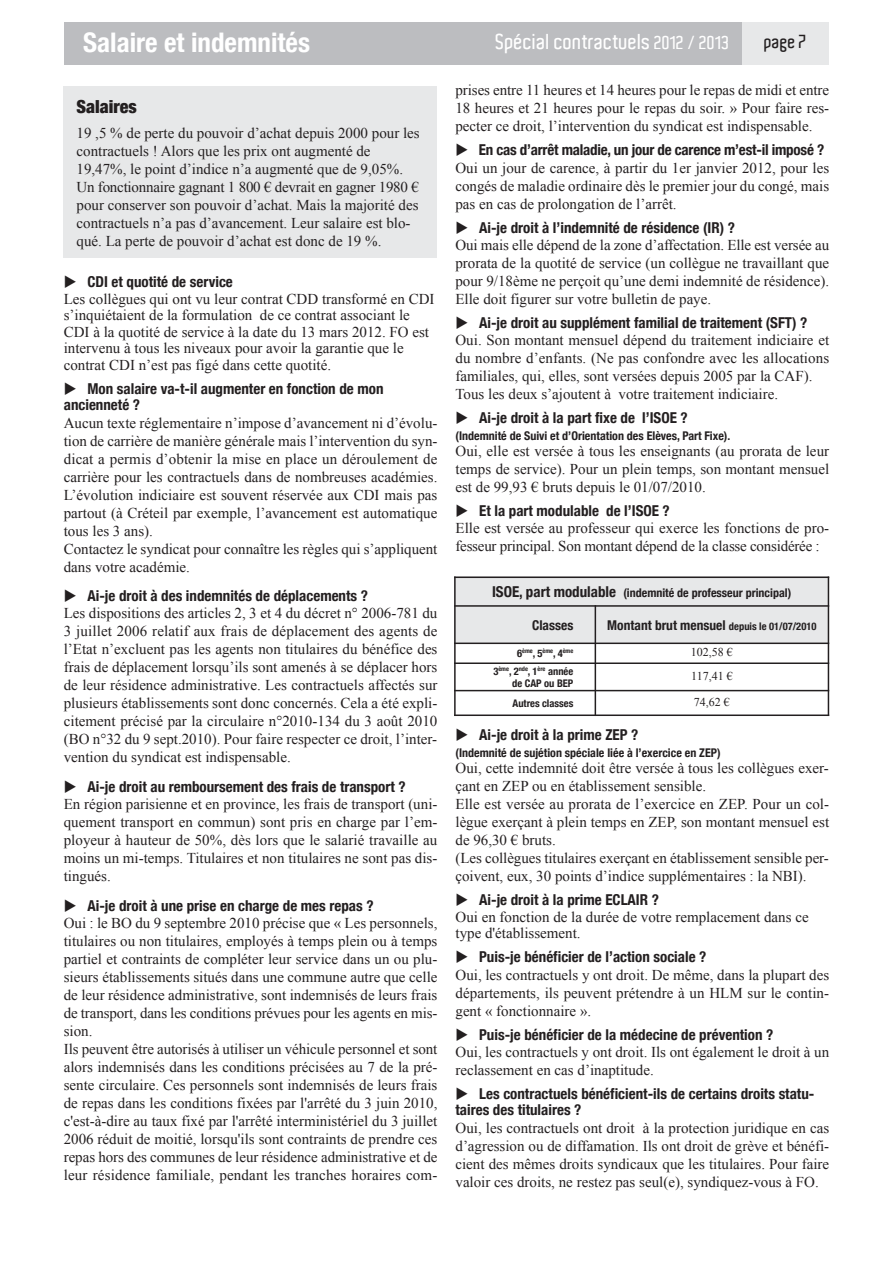
<style>
.page{position:relative;width:893px;height:1263px;background:#fff}
.page>*{position:absolute;margin:0;border:0;box-sizing:border-box;transform-origin:0 0}
.t1{font:700 condensed 27px "Helvetica Neue";color:#fff}
.t2{font:600 21px "Aldo";color:#fff}
.t3{font:900 condensed 18px "Helvetica Neue";color:#231f20}
.t4{font:600 18px "Aldo";color:#231f20}
.t5{font:15px/18px "Times New Roman";color:#231f20}
.t6{font:700 condensed 15px/16.5px "Helvetica Neue";color:#231f20}
.t7{font:700 condensed 13.5px "Helvetica Neue";color:#231f20}
.t8{font:700 condensed 12px "Helvetica Neue";color:#231f20}
.t9{font:12px "Times New Roman";color:#231f20}
.t10{font:700 condensed 10.5px/12px "Helvetica Neue";color:#231f20;text-align:right}
.t11{font:700 condensed 6.3px "Helvetica Neue";color:#231f20}
.s1{font-size:18px}
.s2{font-size:15px}
.s3{font-size:10.5px}
</style>
<div class="page">
<div style="left:64px;top:22px;width:678px;height:43px;background:#bcbdc0"></div>
<div style="left:742px;top:22px;width:87px;height:43px;background:#e7e8e9"></div>
<div style="left:454px;top:576px;width:374px;height:30px;background:#e7e8e9"></div>
<div style="left:454px;top:606px;width:141px;height:37px;background:#e7e8e9"></div>
<div style="left:595px;top:606px;width:234px;height:37px;background:#e7e8e9"></div>
<hr style="left:454px;top:576px;width:2px;height:140px;background:#231f20">
<hr style="left:595px;top:605px;width:1px;height:111px;background:#231f20">
<hr style="left:828px;top:576px;width:1px;height:140px;background:#231f20">
<hr style="left:454px;top:576px;width:375px;height:2px;background:#231f20">
<hr style="left:454px;top:605px;width:375px;height:2px;background:#231f20">
<hr style="left:454px;top:642px;width:375px;height:2px;background:#231f20">
<hr style="left:454px;top:662px;width:375px;height:2px;background:#231f20">
<hr style="left:454px;top:690px;width:375px;height:1px;background:#231f20">
<hr style="left:454px;top:714px;width:375px;height:2px;background:#231f20">
<div style="left:64px;top:87px;width:373px;height:171px;background:#e7e8e9"></div>
<h1 class="t1" style="left:83px;top:26px;width:228px">Salaire et indemnités</h1>
<h2 class="t2" style="left:496px;top:31px;width:235px">Spécial contractuels <span class="s1">2012 / 2013</span></h2>
<p class="t4" style="left:764px;top:33px;width:44px">page 7</p>
<p class="t3" style="left:77px;top:95px;width:62px">Salaires</p>
<p class="t5" style="left:77px;top:124px;width:345px">19 ,5 % de perte du pouvoir d’achat depuis 2000 pour les contractuels ! Alors que les prix ont augmenté de 19,47%, le point d’indice n’a augmenté que de 9,05%.<br>Un fonctionnaire gagnant 1 800 € devrait en gagner 1980 € pour conserver son pouvoir d’achat. Mais la majorité des contractuels n’a pas d’avancement. Leur salaire est blo&shy;qué. La perte de pouvoir d’achat est donc de 19 %.</p>
<p class="t6" style="left:64px;top:273px;width:171px">◆ CDI et quotité de service</p>
<p class="t5" style="left:64px;top:290px;width:372px;line-height:16.5px">Les collègues qui ont vu leur contrat CDD transformé en CDI s’inquiétaient de la formulation de ce contrat associant le CDI à la quotité de service à la date du 13 mars 2012. FO est intervenu à tous les niveaux pour avoir la garantie que le contrat CDI n’est pas figé dans cette quotité.</p>
<p class="t6" style="left:64px;top:380px;width:321px">◆ Mon salaire va-t-il augmenter en fonction de mon ancienneté ?</p>
<p class="t5" style="left:64px;top:413px;width:375px">Aucun texte réglementaire n’impose d’avancement ni d’évolu&shy;tion de carrière de manière générale mais l’intervention du syn&shy;dicat a permis d’obtenir la mise en place un déroulement de carrière pour les contractuels dans de nombreuses académies.<br>L’évolution indiciaire est souvent réservée aux CDI mais pas partout (à Créteil par exemple, l’avancement est automatique tous les 3 ans).<br>Contactez le syndicat pour connaître les règles qui s’appliquent dans votre académie.</p>
<p class="t6" style="left:64px;top:587px;width:306px">◆ Ai-je droit à des indemnités de déplacements ?</p>
<p class="t5" style="left:64px;top:604px;width:375px;text-align:justify">Les dispositions des articles 2, 3 et 4 du décret n° 2006-781 du 3 juillet 2006 relatif aux frais de déplacement des agents de l’Etat n’excluent pas les agents non titulaires du bénéfice des frais de déplacement lorsqu’ils sont amenés à se déplacer hors de leur résidence administrative. Les contractuels affectés sur plusieurs établissements sont donc concernés. Cela a été expli&shy;citement précisé par la circulaire n°2010-134 du 3 août 2010 (BO n°32 du 9 sept.2010). Pour faire respecter ce droit, l’inter&shy;vention du syndicat est indispensable.</p>
<p class="t6" style="left:64px;top:778px;width:343px">◆ Ai-je droit au remboursement des frais de transport ?</p>
<p class="t5" style="left:64px;top:795px;width:375px;text-align:justify">En région parisienne et en province, les frais de transport (uni&shy;quement transport en commun) sont pris en charge par l’em&shy;ployeur à hauteur de 50%, dès lors que le salarié travaille au moins un mi-temps. Titulaires et non titulaires ne sont pas dis&shy;tingués.</p>
<p class="t6" style="left:64px;top:897px;width:311px">◆ Ai-je droit à une prise en charge de mes repas ?</p>
<p class="t5" style="left:64px;top:914px;width:375px">Oui : le BO du 9 septembre 2010 précise que « Les personnels, titulaires ou non titulaires, employés à temps plein ou à temps partiel et contraints de compléter leur service dans un ou plu&shy;sieurs établissements situés dans une commune autre que celle de leur résidence administrative, sont indemnisés de leurs frais de transport, dans les conditions prévues pour les agents en mis&shy;sion.<br>Ils peuvent être autorisés à utiliser un véhicule personnel et sont alors indemnisés dans les conditions précisées au 7 de la pré&shy;sente circulaire. Ces personnels sont indemnisés de leurs frais de repas dans les conditions fixées par l'arrêté du 3 juin 2010, c'est-à-dire au taux fixé par l'arrêté interministériel du 3 juillet 2006 réduit de moitié, lorsqu'ils sont contraints de prendre ces repas hors des communes de leur résidence administrative et de leur résidence familiale, pendant les tranches horaires com-</p>
<p class="t5" style="left:455px;top:81px;width:375px;text-align:justify">prises entre 11 heures et 14 heures pour le repas de midi et entre 18 heures et 21 heures pour le repas du soir. » Pour faire res&shy;pecter ce droit, l’intervention du syndicat est indispensable.</p>
<p class="t6" style="left:455px;top:142px;width:370px">◆ En cas d’arrêt maladie, un jour de carence m’est-il imposé ?</p>
<p class="t5" style="left:455px;top:159px;width:375px;text-align:justify">Oui un jour de carence, à partir du 1er janvier 2012, pour les congés de maladie ordinaire dès le premier jour du congé, mais pas en cas de prolongation de l’arrêt.</p>
<p class="t6" style="left:455px;top:219px;width:281px">◆ Ai-je droit à l’indemnité de résidence (IR) ?</p>
<p class="t5" style="left:455px;top:236px;width:375px;text-align:justify">Oui mais elle dépend de la zone d’affectation. Elle est versée au prorata de la quotité de service (un collègue ne travaillant que pour 9/18ème ne perçoit qu’une demi indemnité de résidence).<br>Elle doit figurer sur votre bulletin de paye.</p>
<p class="t6" style="left:455px;top:314px;width:353px">◆ Ai-je droit au supplément familial de traitement (SFT) ?</p>
<p class="t5" style="left:455px;top:331px;width:375px">Oui. Son montant mensuel dépend du traitement indiciaire et du nombre d’enfants. (Ne pas confondre avec les allocations familiales, qui, elles, sont versées depuis 2005 par la CAF).<br>Tous les deux s’ajoutent à votre traitement indiciaire.</p>
<p class="t6" style="left:455px;top:410px;width:234px">◆ Ai-je droit à la part fixe de l’ISOE ?</p>
<p class="t8" style="left:455px;top:428px;width:276px">(Indemnité de Suivi et d’Orientation des Elèves, Part Fixe).</p>
<p class="t5" style="left:455px;top:442px;width:375px;text-align:justify">Oui, elle est versée à tous les enseignants (au prorata de leur temps de service). Pour un plein temps, son montant mensuel est de 99,93 € bruts depuis le 01/07/2010.</p>
<p class="t6" style="left:455px;top:502px;width:216px">◆ Et la part modulable de l’ISOE ?</p>
<p class="t5" style="left:455px;top:519px;width:375px">Elle est versée au professeur qui exerce les fonctions de pro&shy;fesseur principal. Son montant dépend de la classe considérée :</p>
<p class="t8" style="left:492px;top:586px;width:301px"><span class="s2">ISOE, part modulable</span> (indemnité de professeur principal)</p>
<p class="t7" style="left:532px;top:617px;width:43px">Classes</p>
<p class="t7" style="left:607px;top:617px;width:211px">Montant brut mensuel <span class="s3">depuis le 01/07/2010</span></p>
<p class="t11" style="left:517px;top:647px;width:58px"><span class="s3">6</span>ème<span class="s3">, 5</span>ème<span class="s3">, 4</span>ème</p>
<p class="t9" style="left:691px;top:645px;width:43px">102,58 €</p>
<p class="t10" style="left:493px;top:665px;width:81px">3<sup>ème</sup>, 2<sup>nde</sup>, 1<sup>ère</sup> année de CAP ou BEP</p>
<p class="t9" style="left:691px;top:669px;width:43px">117,41 €</p>
<p class="t10" style="left:512px;top:697px;width:62px">Autres classes</p>
<p class="t9" style="left:694px;top:695px;width:37px">74,62 €</p>
<p class="t6" style="left:455px;top:726px;width:184px">◆ Ai-je droit à la prime ZEP ?</p>
<p class="t8" style="left:455px;top:745px;width:267px">(Indemnité de sujétion spéciale liée à l’exercice en ZEP)</p>
<p class="t5" style="left:455px;top:759px;width:375px">Oui, cette indemnité doit être versée à tous les collègues exer&shy;çant en ZEP ou en établissement sensible.<br>Elle est versée au prorata de l’exercice en ZEP. Pour un col&shy;lègue exerçant à plein temps en ZEP, son montant mensuel est de 96,30 € bruts.<br>(Les collègues titulaires exerçant en établissement sensible per&shy;çoivent, eux, 30 points d’indice supplémentaires : la NBI).</p>
<p class="t6" style="left:455px;top:891px;width:205px">◆ Ai-je droit à la prime ECLAIR ?</p>
<p class="t5" style="left:455px;top:908px;width:355px;line-height:16.5px">Oui en fonction de la durée de votre remplacement dans ce type d'établissement.</p>
<p class="t6" style="left:455px;top:948px;width:252px">◆ Puis-je bénéficier de l’action sociale ?</p>
<p class="t5" style="left:455px;top:965px;width:375px;text-align:justify">Oui, les contractuels y ont droit. De même, dans la plupart des départements, ils peuvent prétendre à un HLM sur le contin&shy;gent « fonctionnaire ».</p>
<p class="t6" style="left:455px;top:1026px;width:319px">◆ Puis-je bénéficier de la médecine de prévention ?</p>
<p class="t5" style="left:455px;top:1043px;width:375px">Oui, les contractuels y ont droit. Ils ont également le droit à un reclassement en cas d’inaptitude.</p>
<p class="t6" style="left:455px;top:1085px;width:360px">◆ Les contractuels bénéficient-ils de certains droits statu&shy;taires des titulaires ?</p>
<p class="t5" style="left:455px;top:1118px;width:375px;text-align:justify">Oui, les contractuels ont droit à la protection juridique en cas d’agression ou de diffamation. Ils ont droit de grève et bénéfi&shy;cient des mêmes droits syndicaux que les titulaires. Pour faire valoir ces droits, ne restez pas seul(e), syndiquez-vous à FO.</p>
</div>
